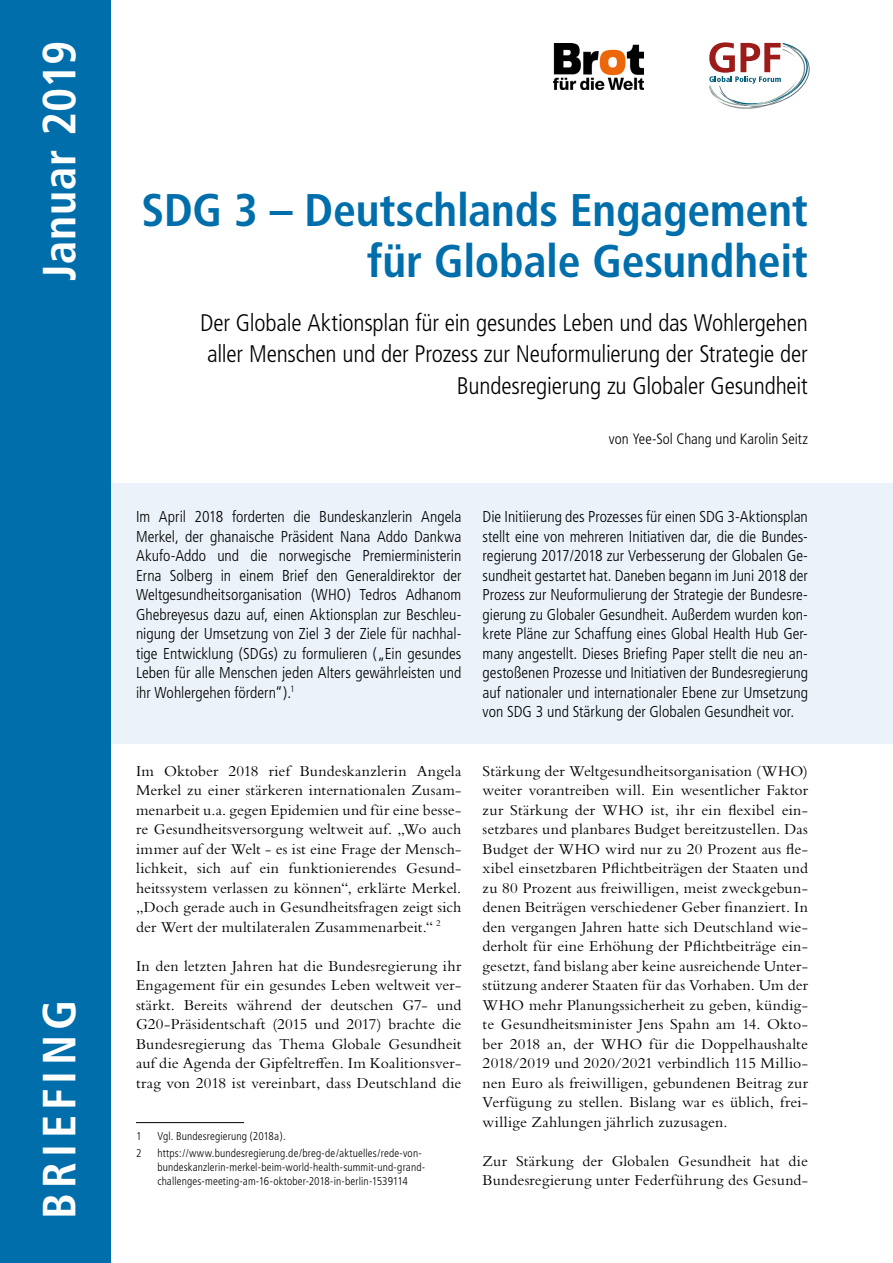
<style>
.page{position:relative;width:893px;height:1263px;background:#fff}
.page>*{position:absolute;margin:0;border:0;box-sizing:border-box;transform-origin:0 0}
.t1{font:700 condensed 46.5px "Frutiger";letter-spacing:.015em;color:#fff}
.t2{font:700 condensed 46.5px "Frutiger";letter-spacing:.115em;color:#fff}
.t3{font:700 condensed 45.75px/51px "Frutiger";letter-spacing:-.005em;color:#006eab;text-align:right}
.t4{font:300 condensed 24px/31.5px "Frutiger";letter-spacing:-.01em;color:#000;text-align:right}
.t5{font:15.75px/19.5px "Bembo Std";letter-spacing:.01em;color:#000;text-align:justify}
.t6{font:300 condensed 15.75px/19.5px "Frutiger";color:#000;text-align:justify}
.t7{font:300 condensed 15px "Frutiger";color:#000}
.t8{font:300 condensed 11.25px/14.2px "Frutiger";letter-spacing:.01em;color:#000}
</style>
<div class="page">
<div style="left:0;top:483px;width:893px;height:260px;background:#ebf2f9"></div>
<div style="left:0;top:0;width:111px;height:1263px;background:#006eab"></div>
<svg style="left:709px;top:42px;width:101px;height:67px"></svg>
<hr style="left:136px;top:1122px;width:108px;height:1px;background:#000">
<img style="left:553px;top:44px;width:90px;height:46px">
<h1 class="t1" style="left:32px;top:281px;width:241px;rotate:-90deg">Januar 2019</h1>
<h1 class="t2" style="left:32px;top:1219px;width:221px;rotate:-90deg">BRIEFING</h1>
<h2 class="t3" style="left:141px;top:184px;width:668px">SDG 3 – Deutschlands Engagement für Globale Gesundheit</h2>
<h3 class="t4" style="left:200px;top:307px;width:609px">Der Globale Aktionsplan für ein gesundes Leben und das Wohlergehen aller Menschen und der Prozess zur Neuformulierung der Strategie der<br>Bundesregierung zu Globaler Gesundheit</h3>
<p class="t7" style="left:609px;top:431px;width:200px">von Yee-Sol Chang und Karolin Seitz</p>
<p class="t6" style="left:136px;top:507px;width:327px">Im April 2018 forderten die Bundeskanzlerin Angela Merkel, der ghanaische Präsident Nana Addo Dankwa Akufo-Addo und die norwegische Premierministerin Erna Solberg in einem Brief den Generaldirektor der Weltgesundheitsorganisation (WHO) Tedros Adhanom Ghebreyesus dazu auf, einen Aktionsplan zur Beschleu&shy;nigung der Umsetzung von Ziel 3 der Ziele für nachhal&shy;tige Entwicklung (SDGs) zu formulieren („Ein gesundes Leben für alle Menschen jeden Alters gewährleisten und ihr Wohlergehen fördern“).<sup>1</sup></p>
<p class="t6" style="left:483px;top:507px;width:327px">Die Initiierung des Prozesses für einen SDG 3-Aktionsplan stellt eine von mehreren Initiativen dar, die die Bundes&shy;regierung 2017/2018 zur Verbesserung der Globalen Ge&shy;sundheit gestartet hat. Daneben begann im Juni 2018 der Prozess zur Neuformulierung der Strategie der Bundesre&shy;gierung zu Globaler Gesundheit. Außerdem wurden kon&shy;krete Pläne zur Schaffung eines Global Health Hub Ger&shy;many angestellt. Dieses Briefing Paper stellt die neu an&shy;gestoßenen Prozesse und Initiativen der Bundesregierung auf nationaler und internationaler Ebene zur Umsetzung von SDG 3 und Stärkung der Globalen Gesundheit vor.</p>
<p class="t5" style="left:136px;top:761px;width:327px">Im Oktober 2018 rief Bundeskanzlerin Angela Merkel zu einer stärkeren internationalen Zusam&shy;menarbeit u.a. gegen Epidemien und für eine besse&shy;re Gesundheitsversorgung weltweit auf. „Wo auch immer auf der Welt - es ist eine Frage der Mensch&shy;lichkeit, sich auf ein funktionierendes Gesund&shy;heitssystem verlassen zu können“, erklärte Merkel. „Doch gerade auch in Gesundheitsfragen zeigt sich der Wert der multilateralen Zusammenarbeit.“<sup>1</sup><sup>2</sup></p>
<p class="t5" style="left:136px;top:956px;width:327px">In den letzten Jahren hat die Bundesregierung ihr Engagement für ein gesundes Leben weltweit ver&shy;stärkt. Bereits während der deutschen G7- und G20-Präsidentschaft (2015 und 2017) brachte die Bundesregierung das Thema Globale Gesundheit auf die Agenda der Gipfeltreffen. Im Koalitionsver&shy;trag von 2018 ist vereinbart, dass Deutschland die</p>
<p class="t8" style="left:136px;top:1129px;width:7px">1</p>
<p class="t8" style="left:157px;top:1129px;width:130px">Vgl. Bundesregierung (2018a).</p>
<p class="t8" style="left:136px;top:1146px;width:7px">2</p>
<p class="t8" style="left:157px;top:1146px;width:269px">https://www.bundesregierung.de/breg-de/aktuelles/rede-von&shy;bundeskanzlerin-merkel-beim-world-health-summit-und-grand&shy;challenges-meeting-am-16-oktober-2018-in-berlin-1539114</p>
<p class="t5" style="left:483px;top:761px;width:327px">Stärkung der Weltgesundheitsorganisation (WHO) weiter vorantreiben will. Ein wesentlicher Faktor zur Stärkung der WHO ist, ihr ein flexibel ein&shy;setzbares und planbares Budget bereitzustellen. Das Budget der WHO wird nur zu 20 Prozent aus fle&shy;xibel einsetzbaren Pflichtbeiträgen der Staaten und zu 80 Prozent aus freiwilligen, meist zweckgebun&shy;denen Beiträgen verschiedener Geber finanziert. In den vergangen Jahren hatte sich Deutschland wie&shy;derholt für eine Erhöhung der Pflichtbeiträge ein&shy;gesetzt, fand bislang aber keine ausreichende Unter&shy;stützung anderer Staaten für das Vorhaben. Um der WHO mehr Planungssicherheit zu geben, kündig&shy;te Gesundheitsminister Jens Spahn am 14. Okto&shy;ber 2018 an, der WHO für die Doppelhaushalte 2018/2019 und 2020/2021 verbindlich 115 Millio&shy;nen Euro als freiwilligen, gebundenen Beitrag zur Verfügung zu stellen. Bislang war es üblich, frei&shy;willige Zahlungen jährlich zuzusagen.</p>
<p class="t5" style="left:483px;top:1150px;width:327px">Zur Stärkung der Globalen Gesundheit hat die<br>Bundesregierung unter Federführung des Gesund-</p>
</div>
